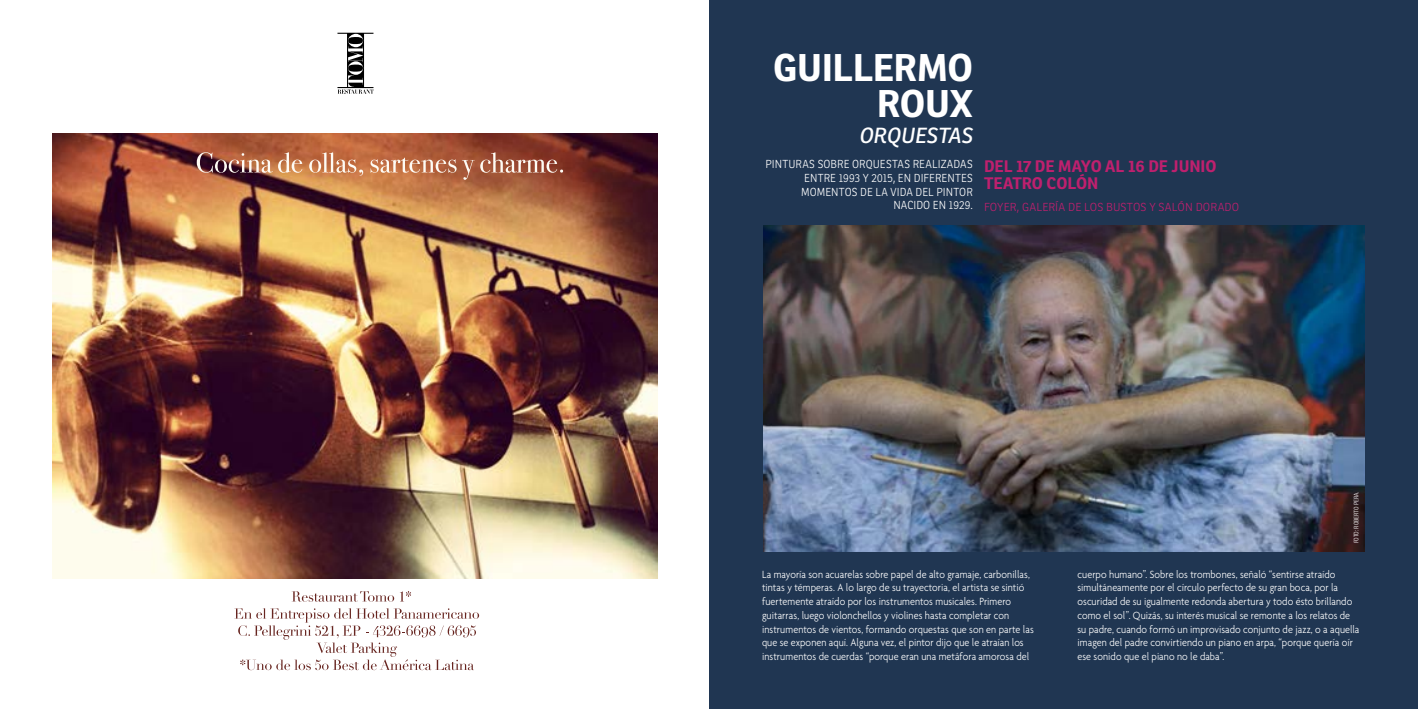
<style>
.page{position:relative;width:1418px;height:709px;background:#fff}
.page>*{position:absolute;margin:0;border:0;box-sizing:border-box;transform-origin:0 0}
.t1{font:700 37.5px/36.2px "Ronnia";letter-spacing:-.01em;color:#fff;text-align:right}
.t2{font:italic 21.25px "Ronnia";letter-spacing:-.01em;color:#fff}
.t3{font:700 16.25px/17.5px "Ronnia";letter-spacing:-.005em;color:#bf206e}
.t4{font:300 11.25px/13.8px "Agenda";letter-spacing:.005em;color:#fff;scale:.9 1}
.t5{font:300 11.25px/13.8px "Ronnia";letter-spacing:.01em;color:#fff;text-align:right;scale:.95 1}
.t6{font:300 11.25px "Ronnia";letter-spacing:.01em;color:#bf206e}
.t7{font:300 6.25px "Ronnia Cond";letter-spacing:-.005em;color:#fff}
</style>
<div class="page">
<div style="left:709px;top:0;width:708px;height:709px;background:#203652"></div>
<img style="left:763px;top:225px;width:601px;height:326px">
<svg style="left:292px;top:591px;width:102px;height:10px"></svg>
<svg style="left:400px;top:591px;width:11px;height:10px"></svg>
<svg style="left:234px;top:608px;width:245px;height:62px"></svg>
<svg style="left:337px;top:33px;width:36px;height:61px"></svg>
<img style="left:52px;top:134px;width:605px;height:444px">
<svg style="left:197px;top:152px;width:105px;height:21px;background:#ab735f"></svg>
<svg style="left:309px;top:152px;width:54px;height:24px"></svg>
<svg style="left:370px;top:158px;width:86px;height:15px"></svg>
<svg style="left:462px;top:152px;width:101px;height:28px;background:#a7644e"></svg>
<h1 class="t1" style="left:773px;top:49px;width:201px">GUILLERMO<br>ROUX</h1>
<h2 class="t2" style="left:859px;top:122px;width:115px">ORQUESTAS</h2>
<p class="t5" style="left:765px;top:157px;width:220px">PINTURAS SOBRE ORQUESTAS REALIZADAS<br>ENTRE 1993 Y 2015, EN DIFERENTES<br>MOMENTOS DE LA VIDA DEL PINTOR<br>NACIDO EN 1929.</p>
<h3 class="t3" style="left:984px;top:157px;width:234px">DEL 17 DE MAYO AL 16 DE JUNIO<br>TEATRO COLÓN</h3>
<p class="t6" style="left:984px;top:200px;width:257px">FOYER, GALERÍA DE LOS BUSTOS Y SALÓN DORADO</p>
<p class="t7" style="left:1352px;top:543px;width:53px;rotate:-90deg">FOTO: ROBERTO PERA.</p>
<p class="t4" style="left:762px;top:567px;width:303px">La mayoría son acuarelas sobre papel de alto gramaje, carbonillas, tintas y témperas. A lo largo de su trayectoria, el artista se sintió fuertemente atraído por los instrumentos musicales. Primero guitarras, luego violonchellos y violines hasta completar con instrumentos de vientos, formando orquestas que son en parte las que se exponen aquí. Alguna vez, el pintor dijo que le atraían los instrumentos de cuerdas “porque eran una metáfora amorosa del</p>
<p class="t4" style="left:1077px;top:567px;width:315px">cuerpo humano”. Sobre los trombones, señaló “sentirse atraído simultáneamente por el círculo perfecto de su gran boca, por la oscuridad de su igualmente redonda abertura y todo ésto brillando como el sol”. Quizás, su interés musical se remonte a los relatos de su padre, cuando formó un improvisado conjunto de jazz, o a aquella imagen del padre convirtiendo un piano en arpa, “porque quería oír ese sonido que el piano no le daba”.</p>
</div>
